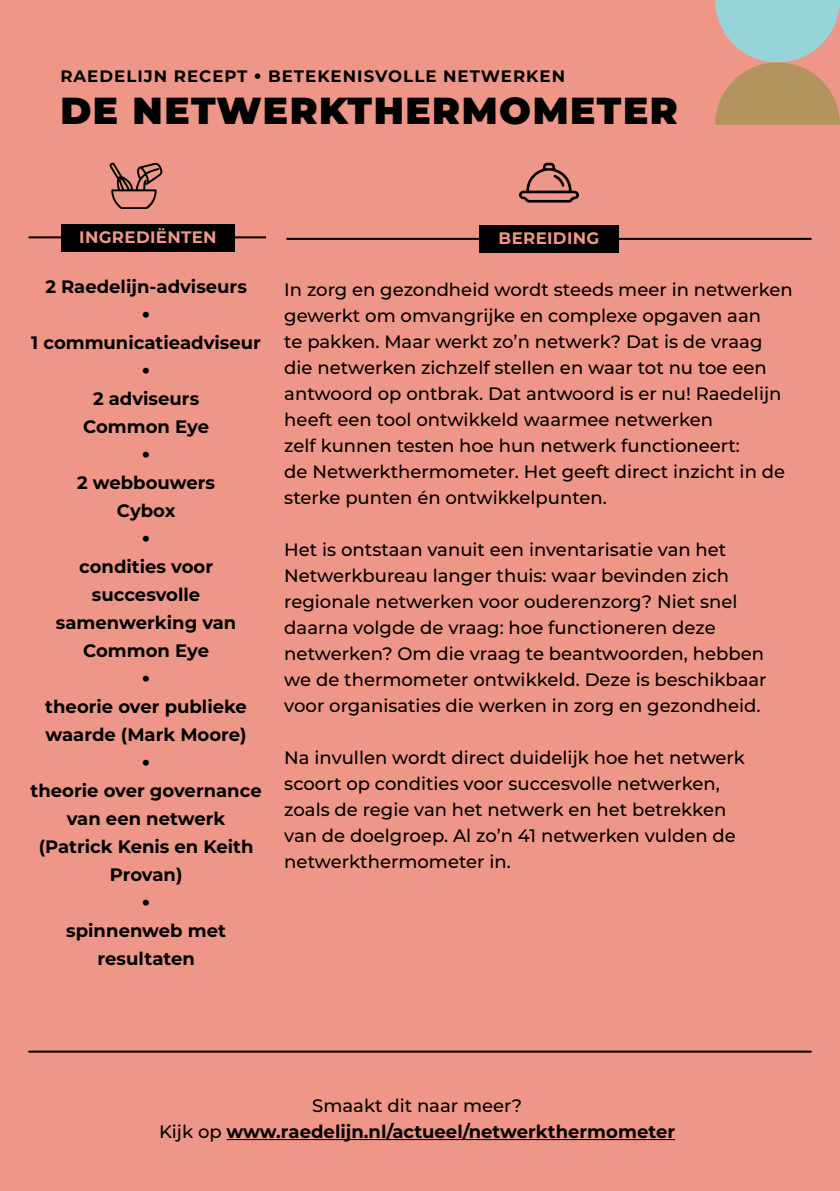
<style>
.page{position:relative;width:840px;height:1191px;background:#fff}
.page>*{position:absolute;margin:0;border:0;box-sizing:border-box;transform-origin:0 0}
.t1{font:900 37.6px "Montserrat";letter-spacing:.04em;color:#000}
.t2{font:500 18px/26px "Montserrat";color:#000}
.t3{font:700 18px/28px "Montserrat";color:#000;text-align:center}
.t4{font:900 18px "Montserrat";color:#000}
.t5{font:700 16.6px "Montserrat";letter-spacing:.06em;color:#000}
.t6{font:700 16.6px "Montserrat";letter-spacing:.02em;color:#ef9788}
.s1{font-weight:900}
.s2{font-weight:500}
</style>
<div class="page">
<div style="left:0;top:0;width:839px;height:1191px;background:#ee9687"></div>
<svg style="left:109px;top:162px;width:53px;height:47px"></svg>
<hr style="left:28px;top:236px;width:238px;height:2px;background:#000">
<div style="left:61px;top:224px;width:173px;height:27px;background:#000"></div>
<hr style="left:286px;top:238px;width:525px;height:2px;background:#000">
<div style="left:479px;top:225px;width:139px;height:28px;background:#000"></div>
<svg style="left:519px;top:163px;width:60px;height:40px"></svg>
<svg style="left:715px;top:2px;width:124px;height:123px"></svg>
<hr style="left:226px;top:1139px;width:448px;height:1px;background:#000">
<hr style="left:28px;top:1050px;width:783px;height:2px;background:#000">
<hr style="left:714px;top:0;width:125px;height:2px;background:#98d3d9">
<p class="t5" style="left:60px;top:64px;width:506px">RAEDELIJN RECEPT <span class="s1">•</span> BETEKENISVOLLE NETWERKEN</p>
<h1 class="t1" style="left:60px;top:83px;width:618px">DE NETWERKTHERMOMETER</h1>
<p class="t6" style="left:79px;top:225px;width:139px">INGREDIËNTEN</p>
<p class="t6" style="left:498px;top:226px;width:102px">BEREIDING</p>
<p class="t3" style="left:45px;top:272px;width:203px">2 Raedelijn-adviseurs</p>
<p class="t4" style="left:142px;top:301px;width:9px">•</p>
<p class="t3" style="left:31px;top:328px;width:231px">1 communicatieadviseur</p>
<p class="t4" style="left:142px;top:357px;width:9px">•</p>
<p class="t3" style="left:83px;top:384px;width:127px">2 adviseurs<br>Common Eye</p>
<p class="t4" style="left:142px;top:441px;width:9px">•</p>
<p class="t3" style="left:77px;top:468px;width:139px">2 webbouwers<br>Cybox</p>
<p class="t4" style="left:142px;top:525px;width:9px">•</p>
<p class="t3" style="left:56px;top:552px;width:182px">condities voor succesvolle samenwerking van<br>Common Eye</p>
<p class="t4" style="left:142px;top:665px;width:9px">•</p>
<p class="t3" style="left:45px;top:692px;width:203px;text-align:left">theorie over publieke waarde (Mark Moore)</p>
<p class="t4" style="left:142px;top:749px;width:9px">•</p>
<p class="t3" style="left:31px;top:776px;width:232px">theorie over governance van een netwerk (Patrick Kenis en Keith<br>Provan)</p>
<p class="t4" style="left:142px;top:889px;width:9px">•</p>
<p class="t3" style="left:66px;top:916px;width:161px">spinnenweb met resultaten</p>
<p class="t2" style="left:284px;top:276px;width:509px">In zorg en gezondheid wordt steeds meer in netwerken gewerkt om omvangrijke en complexe opgaven aan<br>te pakken. Maar werkt zo’n netwerk? Dat is de vraag die netwerken zichzelf stellen en waar tot nu toe een antwoord op ontbrak. Dat antwoord is er nu! Raedelijn heeft een tool ontwikkeld waarmee netwerken<br>zelf kunnen testen hoe hun netwerk functioneert:<br>de Netwerkthermometer. Het geeft direct inzicht in de sterke punten én ontwikkelpunten.</p>
<p class="t2" style="left:284px;top:536px;width:483px">Het is ontstaan vanuit een inventarisatie van het Netwerkbureau langer thuis: waar bevinden zich regionale netwerken voor ouderenzorg? Niet snel daarna volgde de vraag: hoe functioneren deze netwerken? Om die vraag te beantwoorden, hebben we de thermometer ontwikkeld. Deze is beschikbaar voor organisaties die werken in zorg en gezondheid.</p>
<p class="t2" style="left:284px;top:744px;width:462px">Na invullen wordt direct duidelijk hoe het netwerk scoort op condities voor succesvolle netwerken, zoals de regie van het netwerk en het betrekken van de doelgroep. Al zo’n 41 netwerken vulden de netwerkthermometer in.</p>
<p class="t3" style="left:159px;top:1091px;width:517px;line-height:26px"><span class="s2">Smaakt dit naar meer?<br>Kijk op</span> www.raedelijn.nl/actueel/netwerkthermometer</p>
</div>
